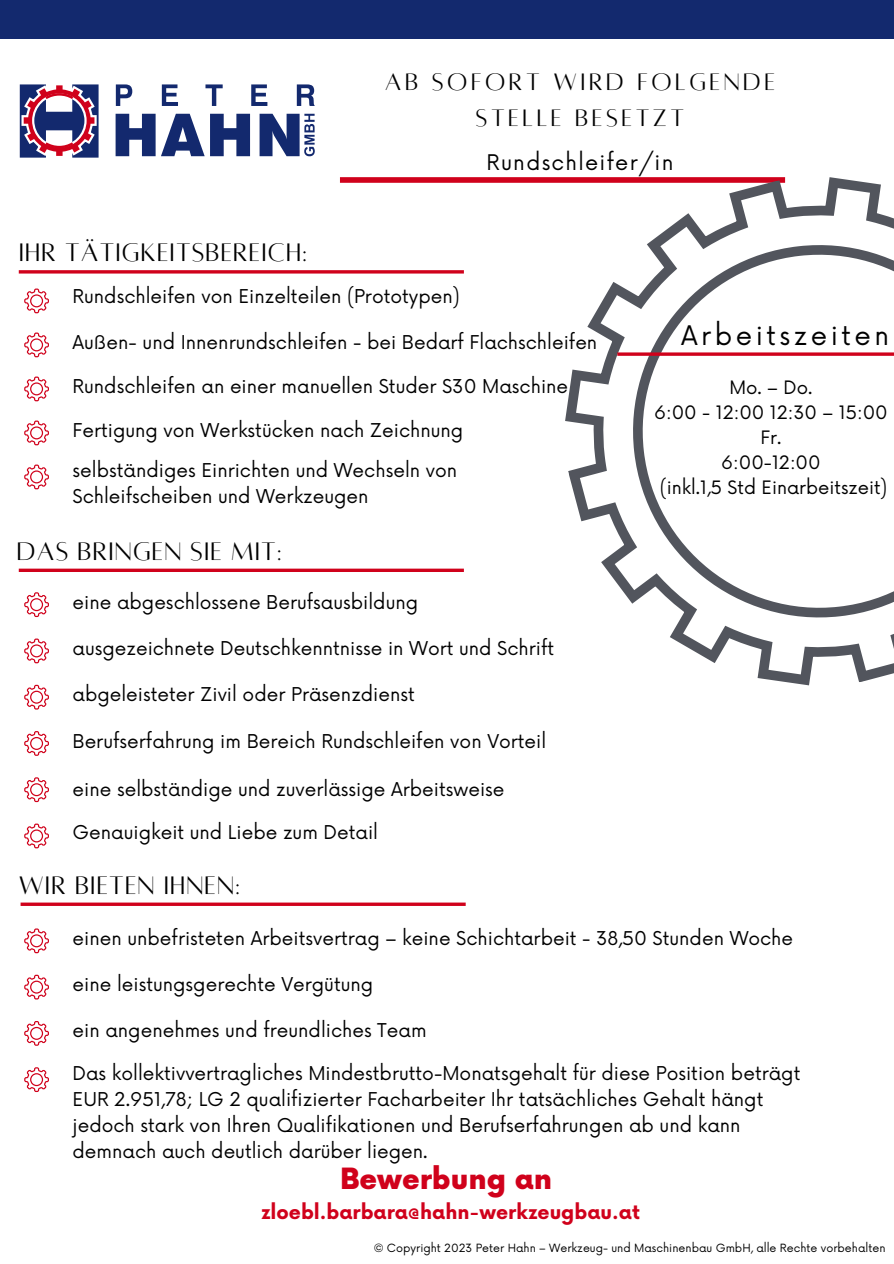
<style>
.page{position:relative;width:894px;height:1264px;background:#fff}
.page>*{position:absolute;margin:0;border:0;box-sizing:border-box;transform-origin:0 0}
.t1{font:900 28.5px "Now";color:#d0011b}
.t2{font:27.9px "Alta regular";letter-spacing:.04em;color:#000}
.t3{font:26.25px/36px "Alta regular";letter-spacing:.13em;color:#000;text-align:center}
.t4{font:26.25px "Now";letter-spacing:.13em;color:#000}
.t5{font:21px "Now";letter-spacing:.06em;color:#000}
.t6{font:700 19.5px "Now";color:#d0011b}
.t7{font:18.6px/26px "Now";color:#000}
.t8{font:18px/24.8px "Now";color:#000;text-align:center}
.t9{font:11.1px "Now";color:#000}
</style>
<div class="page">
<div style="left:340px;top:177px;width:444px;height:6px;background:#d0011b"></div>
<div style="left:0;top:0;width:893px;height:39px;background:#13296e"></div>
<svg style="left:19px;top:84px;width:80px;height:74px"></svg>
<svg style="left:116px;top:84px;width:198px;height:22px"></svg>
<svg style="left:115px;top:114px;width:200px;height:42px"></svg>
<svg style="left:24px;top:288px;width:25px;height:25px"></svg>
<svg style="left:24px;top:332px;width:25px;height:25px"></svg>
<svg style="left:24px;top:376px;width:25px;height:25px"></svg>
<hr style="left:19px;top:270px;width:445px;height:3px;background:#d0011b">
<svg style="left:19px;top:568px;width:445px;height:4px;background:#d7283e"></svg>
<svg style="left:24px;top:592px;width:25px;height:25px"></svg>
<svg style="left:24px;top:638px;width:25px;height:25px"></svg>
<svg style="left:24px;top:684px;width:25px;height:25px"></svg>
<svg style="left:24px;top:731px;width:25px;height:24px"></svg>
<svg style="left:24px;top:777px;width:25px;height:25px"></svg>
<svg style="left:24px;top:823px;width:25px;height:25px"></svg>
<hr style="left:21px;top:902px;width:444px;height:3px;background:#d0011b">
<svg style="left:24px;top:928px;width:25px;height:25px"></svg>
<svg style="left:24px;top:974px;width:25px;height:25px"></svg>
<svg style="left:24px;top:1021px;width:25px;height:24px"></svg>
<svg style="left:24px;top:1067px;width:25px;height:25px"></svg>
<svg style="left:538px;top:177px;width:355px;height:509px"></svg>
<svg style="left:613px;top:225px;width:280px;height:412px"></svg>
<svg style="left:617px;top:352px;width:276px;height:4px"></svg>
<svg style="left:24px;top:420px;width:25px;height:25px"></svg>
<svg style="left:24px;top:464px;width:25px;height:25px"></svg>
<h2 class="t2" style="left:19px;top:238px;width:290px">IHR TÄTIGKEITSBEREICH:</h2>
<h3 class="t3" style="left:385px;top:64px;width:391px">AB SOFORT WIRD FOLGENDE<br>STELLE BESETZT</h3>
<p class="t5" style="left:486px;top:151px;width:188px">Rundschleifer/in</p>
<p class="t7" style="left:72px;top:284px;width:389px">Rundschleifen von Einzelteilen (Prototypen)</p>
<p class="t7" style="left:72px;top:330px;width:526px">Außen- und Innenrundschleifen - bei Bedarf Flachschleifen</p>
<p class="t7" style="left:72px;top:374px;width:497px">Rundschleifen an einer manuellen Studer S30 Maschine</p>
<p class="t7" style="left:72px;top:411px;width:392px;line-height:40.2px">Fertigung von Werkstücken nach Zeichnung selbständiges Einrichten und Wechseln von</p>
<p class="t7" style="left:72px;top:484px;width:297px">Schleifscheiben und Werkzeugen</p>
<h2 class="t2" style="left:17px;top:538px;width:266px">DAS BRINGEN SIE MIT:</h2>
<p class="t7" style="left:72px;top:590px;width:347px">eine abgeschlossene Berufsausbildung</p>
<p class="t7" style="left:72px;top:636px;width:483px">ausgezeichnete Deutschkenntnisse in Wort und Schrift</p>
<p class="t7" style="left:72px;top:681px;width:344px">abgeleisteter Zivil oder Präsenzdienst</p>
<p class="t7" style="left:72px;top:729px;width:475px">Berufserfahrung im Bereich Rundschleifen von Vorteil</p>
<p class="t7" style="left:72px;top:777px;width:433px">eine selbständige und zuverlässige Arbeitsweise</p>
<p class="t7" style="left:72px;top:820px;width:307px">Genauigkeit und Liebe zum Detail</p>
<h2 class="t2" style="left:19px;top:871px;width:223px">WIR BIETEN IHNEN:</h2>
<h3 class="t4" style="left:681px;top:321px;width:209px">Arbeitszeiten</h3>
<p class="t8" style="left:654px;top:376px;width:235px">Mo. – Do.<br>6:00 - 12:00 12:30 – 15:00<br>Fr.<br>6:00-12:00<br>(inkl.1,5 Std Einarbeitszeit)</p>
<p class="t7" style="left:72px;top:926px;width:722px">einen unbefristeten Arbeitsvertrag – keine Schichtarbeit - 38,50 Stunden Woche</p>
<p class="t7" style="left:72px;top:972px;width:302px">eine leistungsgerechte Vergütung</p>
<p class="t7" style="left:72px;top:1018px;width:355px">ein angenehmes und freundliches Team</p>
<p class="t7" style="left:72px;top:1061px;width:729px">Das kollektivvertragliches Mindestbrutto-Monatsgehalt für diese Position beträgt EUR 2.951,78; LG 2 qualifizierter Facharbeiter Ihr tatsächliches Gehalt hängt jedoch stark von Ihren Qualifikationen und Berufserfahrungen ab und kann demnach auch deutlich darüber liegen.</p>
<h1 class="t1" style="left:340px;top:1163px;width:213px">Bewerbung an</h1>
<p class="t6" style="left:261px;top:1201px;width:380px">zloebl.barbara@hahn-werkzeugbau.at</p>
<p class="t9" style="left:373px;top:1241px;width:513px">© Copyright 2023 Peter Hahn – Werkzeug- und Maschinenbau GmbH, alle Rechte vorbehalten</p>
</div>
